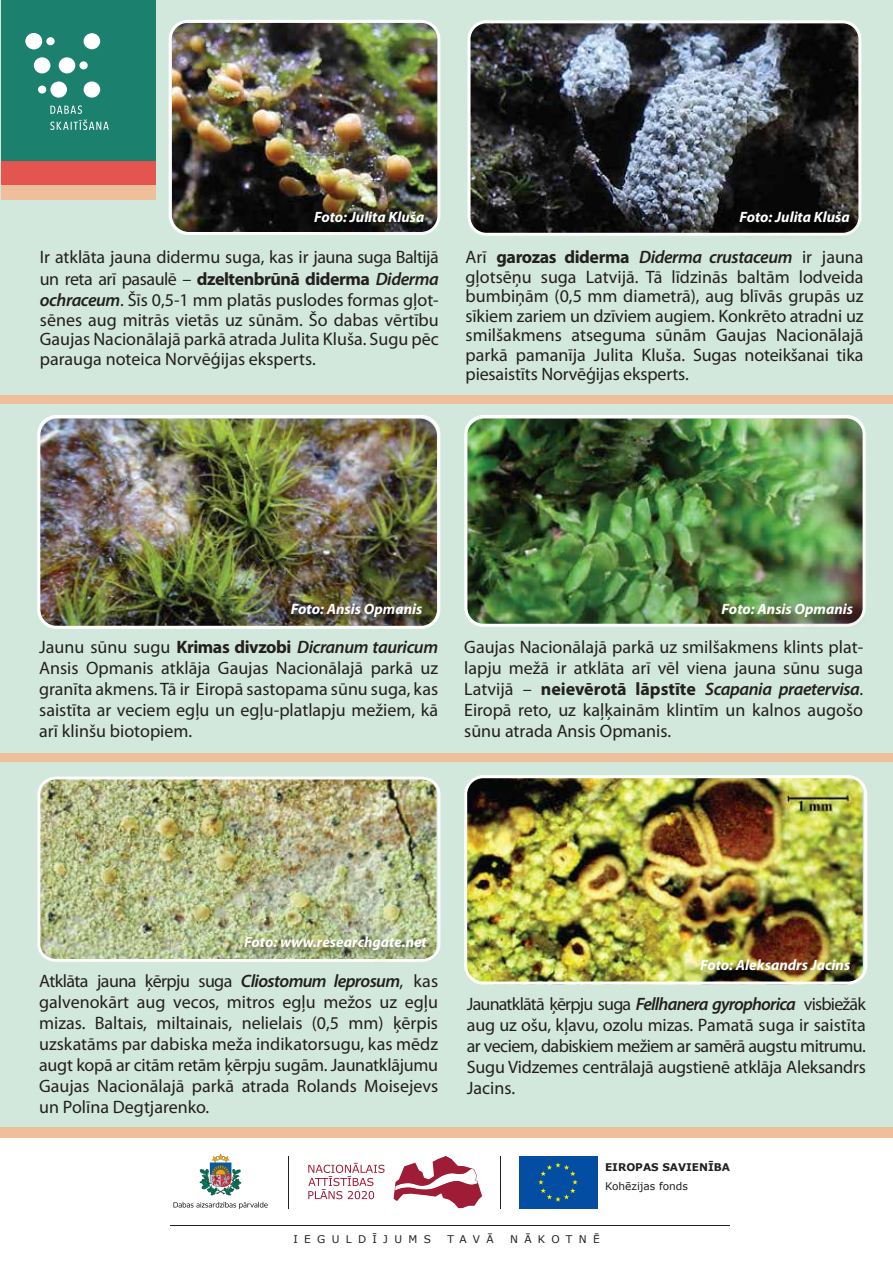
<style>
.page{position:relative;width:893px;height:1263px;background:#fff}
.page>*{position:absolute;margin:0;border:0;box-sizing:border-box;transform-origin:0 0}
.t1{font:18px/21px "Myriad Pro";color:#231f20;text-align:justify}
.t2{font:italic 700 15px "Myriad Pro";color:#fff}
.t3{font:10.5px "Verdana";letter-spacing:.59em;color:#231f20}
.t4{font:700 10.5px "Verdana";color:#231f20}
.t5{font:10.5px "Verdana";color:#231f20}
.s1{font-weight:700}
.s2{font-weight:600;font-style:italic}
</style>
<div class="page">
<div style="left:0;top:0;width:892px;height:1130px;background:#d3e8dc"></div>
<div style="left:1px;top:1126px;width:892px;height:11px;background:#efbf9b"></div>
<div style="left:0;top:395px;width:893px;height:8px;background:#efbf9b"></div>
<div style="left:0;top:753px;width:893px;height:9px;background:#efbf9b"></div>
<div style="left:519px;top:1156px;width:78px;height:52px;background:#034ea2"></div>
<svg style="left:538px;top:1162px;width:40px;height:40px"></svg>
<hr style="left:500px;top:1156px;width:1px;height:52px;background:#231f20">
<hr style="left:289px;top:1156px;width:1px;height:52px;background:#231f20">
<hr style="left:170px;top:1226px;width:560px;height:1px;background:#231f20">
<svg style="left:394px;top:1156px;width:88px;height:52px"></svg>
<svg style="left:308px;top:1163px;width:77px;height:36px"></svg>
<svg style="left:173px;top:1202px;width:95px;height:7px"></svg>
<svg style="left:200px;top:1154px;width:41px;height:42px"></svg>
<div style="left:1px;top:0;width:154px;height:171px;background:#1b816e"></div>
<div style="left:50px;top:81px;width:17px;height:17px;background:#fff;border-radius:50%"></div>
<svg style="left:50px;top:105px;width:59px;height:25px"></svg>
<div style="left:79px;top:61px;width:9px;height:8px;background:#fff;border-radius:50%"></div>
<div style="left:84px;top:81px;width:16px;height:17px;background:#fff;border-radius:50%"></div>
<div style="left:84px;top:33px;width:16px;height:16px;background:#fff;border-radius:50%"></div>
<div style="left:46px;top:37px;width:9px;height:8px;background:#fff;border-radius:50%"></div>
<div style="left:26px;top:33px;width:16px;height:16px;background:#fff;border-radius:50%"></div>
<div style="left:34px;top:57px;width:16px;height:16px;background:#fff;border-radius:50%"></div>
<div style="left:38px;top:86px;width:8px;height:8px;background:#fff;border-radius:50%"></div>
<div style="left:59px;top:57px;width:16px;height:16px;background:#fff;border-radius:50%"></div>
<div style="left:1px;top:183px;width:154px;height:17px;background:#efbe9a"></div>
<div style="left:1px;top:161px;width:154px;height:24px;background:#e55550"></div>
<img style="left:173px;top:24px;width:263px;height:207px">
<img style="left:468px;top:779px;width:395px;height:205px">
<img style="left:468px;top:419px;width:394px;height:204px">
<img style="left:41px;top:419px;width:395px;height:206px">
<div style="left:37px;top:415px;width:403px;height:214px;border:3px solid #fff;border-radius:18px"></div>
<div style="left:464px;top:415px;width:402px;height:212px;border:3px solid #fff;border-radius:18px"></div>
<img style="left:472px;top:24px;width:385px;height:208px">
<div style="left:468px;top:20px;width:393px;height:216px;border:3px solid #fff;border-radius:17px"></div>
<div style="left:464px;top:775px;width:403px;height:209px;border:3px solid #fff;border-radius:18px"></div>
<div style="left:169px;top:20px;width:271px;height:215px;border:3px solid #fff;border-radius:18px"></div>
<img style="left:306px;top:201px;width:135px;height:34px">
<img style="left:731px;top:201px;width:131px;height:35px">
<img style="left:282px;top:593px;width:158px;height:36px">
<img style="left:713px;top:593px;width:153px;height:34px">
<img style="left:691px;top:948px;width:176px;height:37px">
<img style="left:37px;top:776px;width:404px;height:186px">
<img style="left:236px;top:926px;width:205px;height:36px">
<p class="t2" style="left:314px;top:207px;width:112px">Foto: Julita Kluša</p>
<p class="t2" style="left:728px;top:211px;width:112px">Foto: Julita Kluša</p>
<p class="t2" style="left:739px;top:207px;width:112px">Foto: Julita Kluša</p>
<p class="t1" style="left:40px;top:246px;width:400px;line-height:21.6px">Ir atklāta jauna didermu suga, kas ir jauna suga Baltijā un reta arī pasaulē – <span class="s1">dzeltenbrūnā diderma</span> <span class="s2">Diderma ochraceum</span>. Šīs 0,5-1 mm platās puslodes formas gļot-</p>
<p class="t1" style="left:40px;top:310px;width:400px;line-height:19.5px">sēnes aug mitrās vietās uz sūnām. Šo dabas vērtību Gaujas Nacionālajā parkā atrada Julita Kluša. Sugu pēc parauga noteica Norvēģijas eksperts.</p>
<p class="t1" style="left:466px;top:247px;width:400px;line-height:19.5px">Arī <span class="s1">garozas diderma</span> <span class="s2">Diderma crustaceum</span> ir jauna gļotsēņu suga Latvijā. Tā līdzinās baltām lodveida bumbiņām (0,5 mm diametrā), aug blīvās grupās uz sīkiem zariem un dzīviem augiem. Konkrēto atradni uz smilšakmens atseguma sūnām Gaujas Nacionālajā parkā pamanīja Julita Kluša. Sugas noteikšanai tika piesaistīts Norvēģijas eksperts.</p>
<p class="t2" style="left:291px;top:600px;width:133px">Foto: Ansis Opmanis</p>
<p class="t2" style="left:722px;top:600px;width:133px">Foto: Ansis Opmanis</p>
<p class="t1" style="left:39px;top:636px;width:400px">Jaunu sūnu sugu <span class="s1">Krimas divzobi</span> <span class="s2">Dicranum tauricum </span>Ansis Opmanis atklāja Gaujas Nacionālajā parkā uz granīta akmens. Tā ir Eiropā sastopama sūnu suga, kas saistīta ar veciem egļu un egļu-platlapju mežiem, kā arī klinšu biotopiem.</p>
<p class="t1" style="left:464px;top:636px;width:400px">Gaujas Nacionālajā parkā uz smilšakmens klints plat&shy;lapju mežā ir atklāta arī vēl viena jauna sūnu suga Latvijā – <span class="s1">neievērotā lāpstīte</span> <span class="s2">Scapania praetervisa</span>.<br>Eiropā reto, uz kaļķainām klintīm un kalnos augošo sūnu atrada Ansis Opmanis.</p>
<p class="t2" style="left:244px;top:932px;width:184px">Foto: www.researchgate.net</p>
<p class="t1" style="left:39px;top:970px;width:400px">Atklāta jauna ķērpju suga <span class="s2">Cliostomum leprosum</span>, kas galvenokārt aug vecos, mitros egļu mežos uz egļu mizas. Baltais, miltainais, nelielais (0,5 mm) ķērpis uzskatāms par dabiska meža indikatorsugu, kas mēdz augt kopā ar citām retām ķērpju sugām. Jaunatklājumu Gaujas Nacionālajā parkā atrada Rolands Moisejevs un Polīna Degtjarenko.</p>
<p class="t2" style="left:700px;top:955px;width:152px">Foto: Aleksandrs Jacins</p>
<p class="t1" style="left:467px;top:993px;width:400px">Jaunatklātā ķērpju suga <span class="s2">Fellhanera gyrophorica</span> visbiežāk aug uz ošu, kļavu, ozolu mizas. Pamatā suga ir saistīta ar veciem, dabiskiem mežiem ar samērā augstu mitrumu.<br>Sugu Vidzemes centrālajā augstienē atklāja Aleksandrs Jacins.</p>
<p class="t4" style="left:605px;top:1160px;width:127px">EIROPAS SAVIENĪBA</p>
<p class="t5" style="left:605px;top:1178px;width:84px">Kohēzijas fonds</p>
<p class="t3" style="left:293px;top:1232px;width:139px">IEGULDĪJUMS</p>
<p class="t3" style="left:447px;top:1232px;width:48px">TAVĀ</p>
<p class="t3" style="left:510px;top:1232px;width:91px">NĀKOTNĒ</p>
</div>
